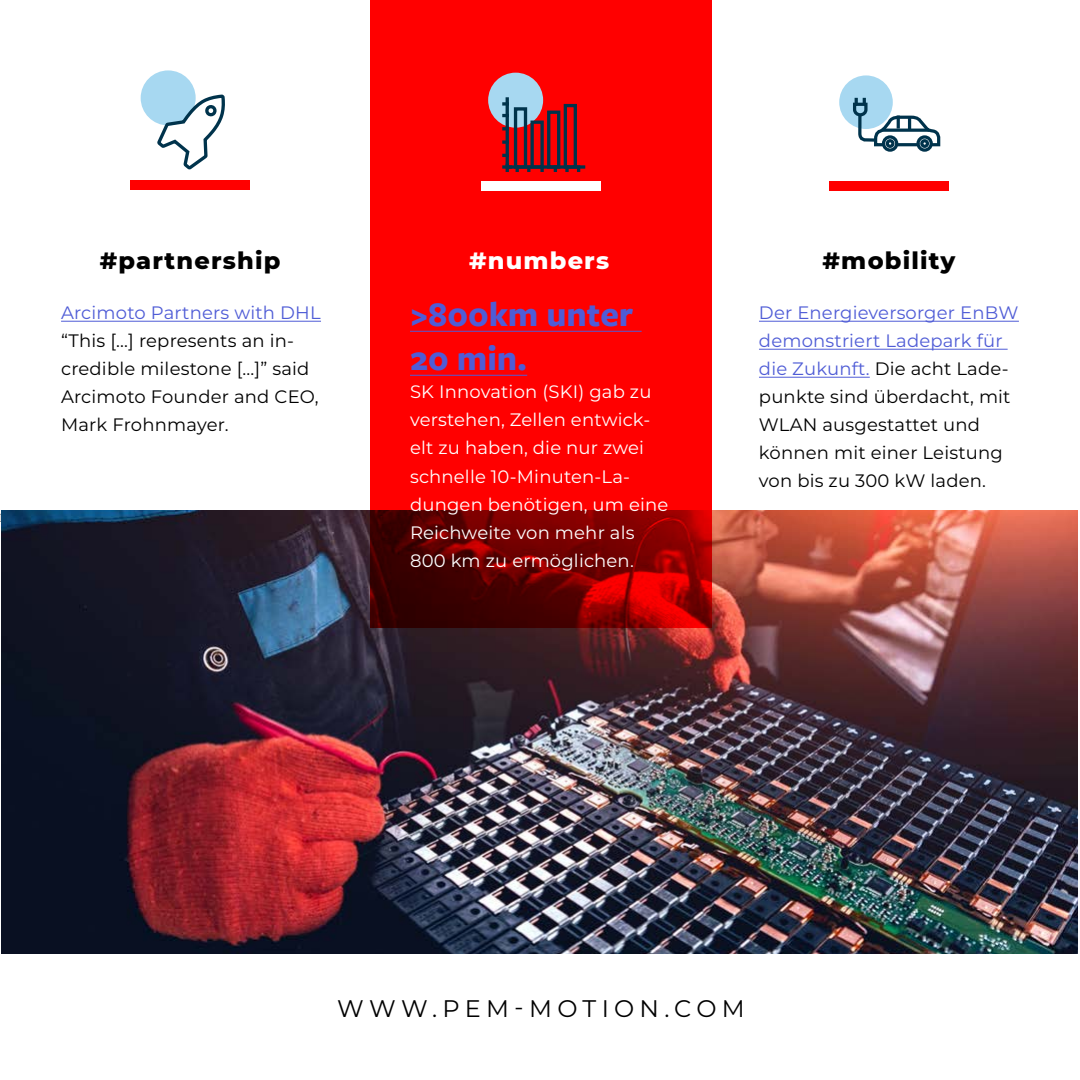
<style>
.page{position:relative;width:1080px;height:1080px;background:#fff}
.page>*{position:absolute;margin:0;border:0;box-sizing:border-box;transform-origin:0 0}
.t1{font:700 36px/44px "Freight Sans Pro";color:#4f5cd6}
.t2{font:800 24px "Montserrat";letter-spacing:.05em;color:#000}
.t3{font:24px "Montserrat";letter-spacing:.22em;color:#000}
.t4{font:800 24px "Montserrat";letter-spacing:.05em;color:#fff}
.t5{font:18px/28px "Montserrat";letter-spacing:.01em;color:#000}
.t6{font:18px/28px "Montserrat";letter-spacing:.01em;color:#fff}
.t7{font:18px "Montserrat";letter-spacing:.01em;color:#4f5cd6}
.s1{color:#4f5cd6}
</style>
<div class="page">
<img style="left:1px;top:510px;width:1077px;height:444px">
<svg style="left:370px;top:0;width:342px;height:628px;background:#e30000"></svg>
<div style="left:130px;top:180px;width:120px;height:10px;background:#f00"></div>
<div style="left:481px;top:181px;width:120px;height:9px;background:#fff"></div>
<div style="left:141px;top:70px;width:55px;height:55px;background:#a7d8f1;border-radius:50%"></div>
<svg style="left:157px;top:70px;width:68px;height:100px"></svg>
<div style="left:829px;top:181px;width:120px;height:9px;background:#f00"></div>
<div style="left:839px;top:75px;width:54px;height:54px;background:#a7d8f1;border-radius:50%"></div>
<div style="left:916px;top:135px;width:17px;height:17px;border:3px solid #00334c;border-radius:50%"></div>
<div style="left:882px;top:135px;width:16px;height:17px;border:3px solid #00334c;border-radius:50%"></div>
<svg style="left:851px;top:98px;width:90px;height:50px"></svg>
<div style="left:488px;top:73px;width:55px;height:55px;background:#a7d8f1;border-radius:50%"></div>
<svg style="left:502px;top:94px;width:87px;height:78px;background:#a02d39"></svg>
<hr style="left:61px;top:321px;width:260px;height:1px;background:#4f5cd6">
<hr style="left:410px;top:331px;width:232px;height:1px;background:#4f5cd6">
<hr style="left:410px;top:375px;width:117px;height:1px;background:#4f5cd6">
<hr style="left:759px;top:321px;width:260px;height:1px;background:#4f5cd6">
<hr style="left:759px;top:349px;width:249px;height:1px;background:#4f5cd6">
<hr style="left:759px;top:377px;width:111px;height:1px;background:#4f5cd6">
<h2 class="t2" style="left:100px;top:243px;width:182px">#partnership</h2>
<h2 class="t4" style="left:469px;top:243px;width:142px">#numbers</h2>
<h2 class="t2" style="left:822px;top:243px;width:134px">#mobility</h2>
<p class="t7" style="left:61px;top:301px;width:261px">Arcimoto Partners with DHL</p>
<p class="t5" style="left:61px;top:326px;width:259px">“This [...] represents an in&shy;credible milestone [...]” said<br>Arcimoto Founder and CEO,<br>Mark Frohnmayer.</p>
<h1 class="t1" style="left:410px;top:291px;width:225px">&gt;800km unter<br>20 min.</h1>
<p class="t6" style="left:410px;top:377px;width:260px">SK Innovation (SKI) gab zu verstehen, Zellen entwick&shy;elt zu haben, die nur zwei schnelle 10-Minuten-La&shy;dungen benötigen, um eine<br>Reichweite von mehr als<br>800 km zu ermöglichen.</p>
<p class="t5" style="left:759px;top:298px;width:261px"><span class="s1">Der Energieversorger EnBW demonstriert Ladepark für die Zukunft.</span> Die acht Lade&shy;punkte sind überdacht, mit<br>WLAN ausgestattet und können mit einer Leistung von bis zu 300 kW laden.</p>
<h2 class="t3" style="left:337px;top:992px;width:409px">WWW.PEM-MOTION.COM</h2>
</div>
